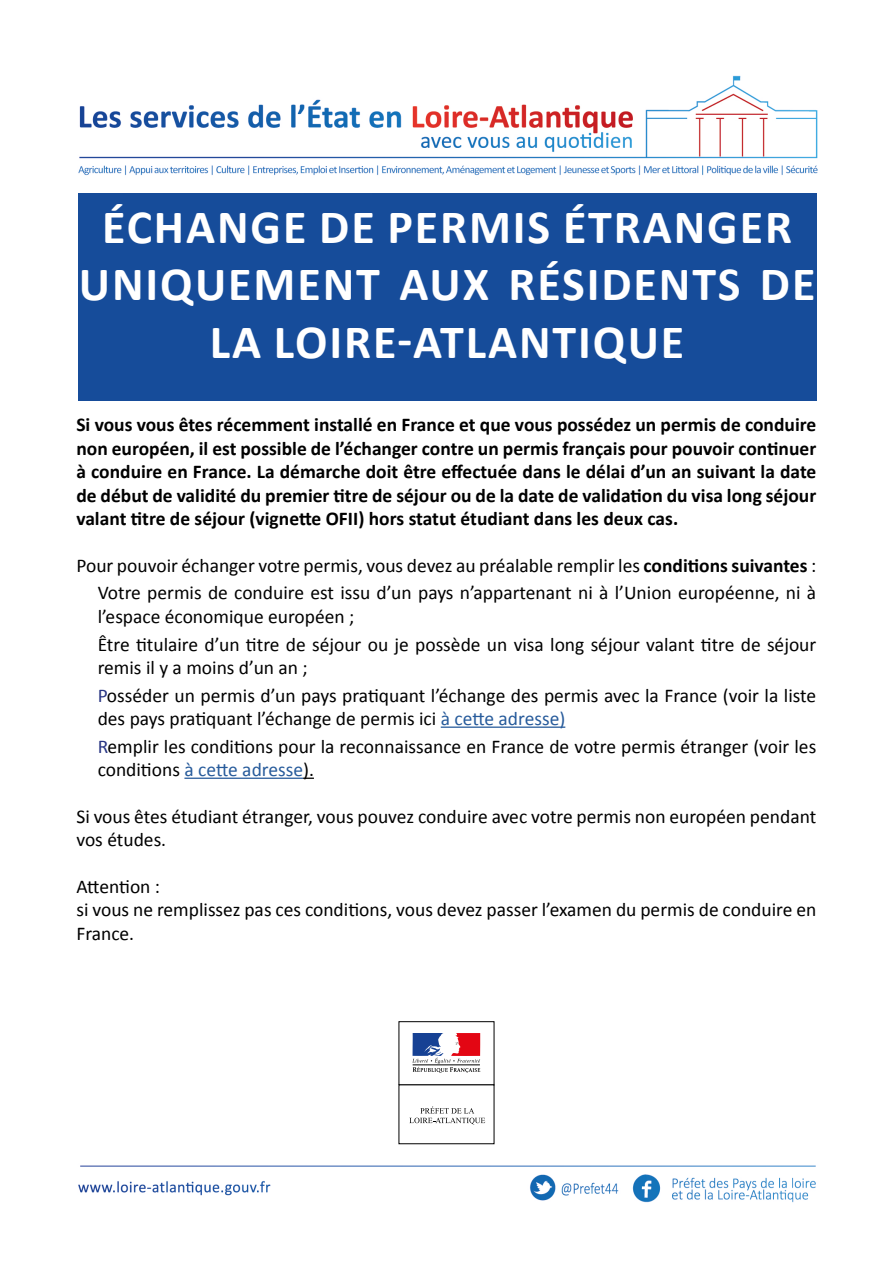
<style>
.page{position:relative;width:893px;height:1263px;background:#fff}
.page>*{position:absolute;margin:0;border:0;box-sizing:border-box;transform-origin:0 0}
.t1{font:700 48px/57.6px "Calibri";letter-spacing:.04em;color:#fff;text-align:center}
.t2{font:19.5px/23.4px "Calibri";color:#000}
.t3{font:700 19.5px/23.4px "Calibri";color:#000;text-align:justify}
.s1{font-weight:700}
.s2{color:#283583}
.s3{color:#275b9b}
</style>
<div class="page">
<hr style="left:441px;top:726px;width:124px;height:2px;background:#275b9b">
<hr style="left:184px;top:777px;width:119px;height:2px;background:#275b9b">
<svg style="left:303px;top:777px;width:11px;height:2px"></svg>
<img style="left:78px;top:75px;width:740px;height:101px">
<div style="left:78px;top:194px;width:738px;height:207px;background:#164c9a"></div>
<img style="left:78px;top:1165px;width:738px;height:38px">
<div style="left:399px;top:1021px;width:95px;height:64px;border:1px solid #000"></div>
<div style="left:399px;top:1084px;width:95px;height:60px;border:1px solid #000"></div>
<svg style="left:409px;top:1106px;width:76px;height:19px"></svg>
<svg style="left:412px;top:1033px;width:68px;height:40px"></svg>
<p class="t1" style="left:102px;top:198px;width:691px">ÉCHANGE DE PERMIS ÉTRANGER</p>
<p class="t1" style="left:79px;top:255px;width:738px">UNIQUEMENT AUX RÉSIDENTS DE<br>LA LOIRE-ATLANTIQUE</p>
<p class="t3" style="left:76px;top:413px;width:741px">Si vous vous êtes récemment installé en France et que vous possédez un permis de conduire non européen, il est possible de l’échanger contre un permis français pour pouvoir continuer à conduire en France. La démarche doit être effectuée dans le délai d’un an suivant la date de début de validité du premier titre de séjour ou de la date de validation du visa long séjour valant titre de séjour (vignette OFII) hors statut étudiant dans les deux cas.</p>
<p class="t2" style="left:76px;top:554px;width:741px">Pour pouvoir échanger votre permis, vous devez au préalable remplir les <span class="s1">conditions suivantes</span> :</p>
<p class="t2" style="left:98px;top:581px;width:720px">Votre permis de conduire est issu d’un pays n’appartenant ni à l’Union européenne, ni à l’espace économique européen ;</p>
<p class="t2" style="left:98px;top:632px;width:720px">Être titulaire d’un titre de séjour ou je possède un visa long séjour valant titre de séjour remis il y a moins d’un an ;</p>
<p class="t2" style="left:98px;top:683px;width:720px"><span class="s2">P</span>osséder un permis d’un pays pratiquant l’échange des permis avec la France (voir la liste des pays pratiquant l’échange de permis ici <span class="s3">à cette adresse)</span></p>
<p class="t2" style="left:98px;top:734px;width:720px"><span class="s2">R</span>emplir les conditions pour la reconnaissance en France de votre permis étranger (voir les conditions <span class="s3">à cette adresse</span>).</p>
<p class="t2" style="left:76px;top:805px;width:741px">Si vous êtes étudiant étranger, vous pouvez conduire avec votre permis non européen pendant vos études.</p>
<p class="t2" style="left:76px;top:875px;width:85px">Attention :</p>
<p class="t2" style="left:76px;top:898px;width:741px">si vous ne remplissez pas ces conditions, vous devez passer l’examen du permis de conduire en<br>France.</p>
</div>
